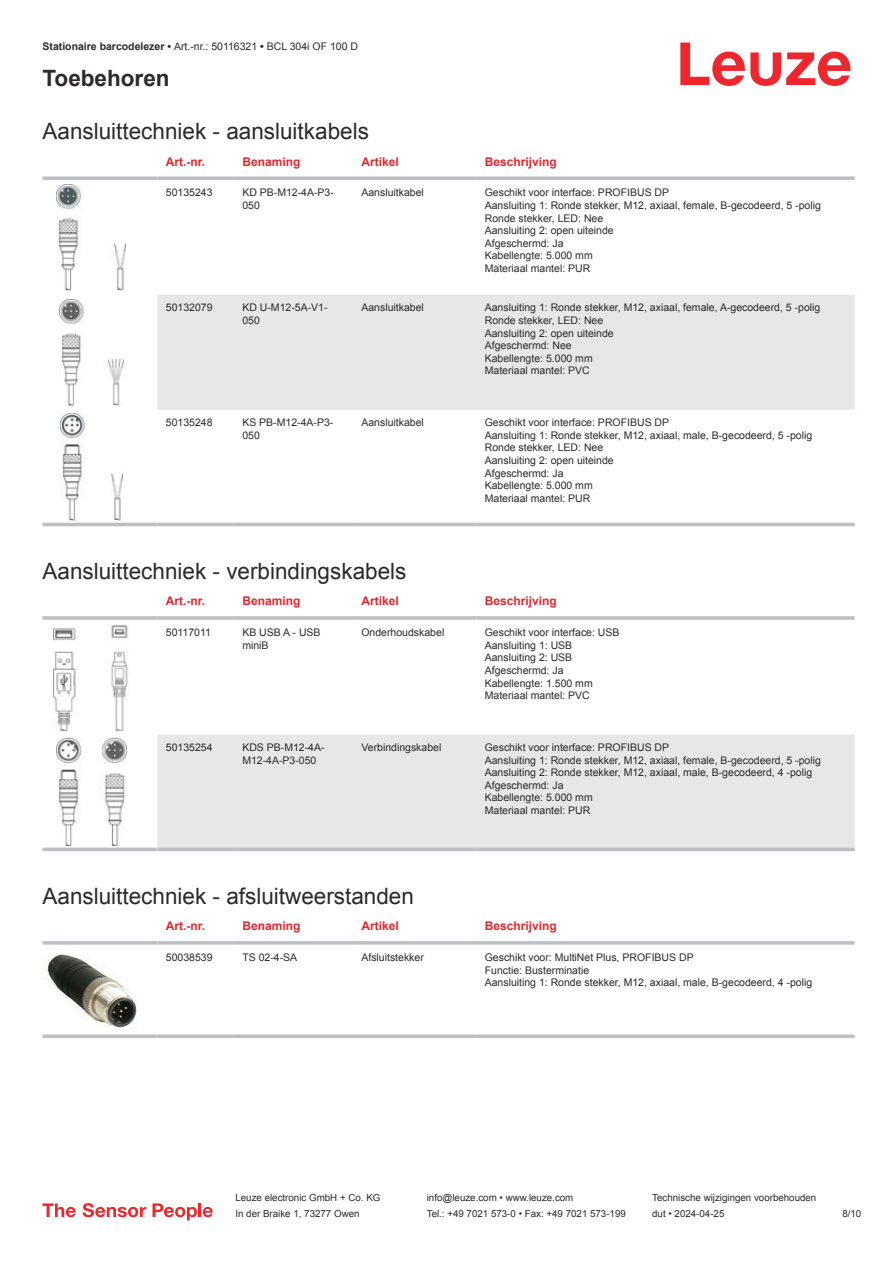
<style>
.page{position:relative;width:893px;height:1263px;background:#fff}
.page>*{position:absolute;margin:0;border:0;box-sizing:border-box;transform-origin:0 0}
.t1{font:22.5px "Arial";color:#2b292a}
.t2{font:700 22.5px "Arial";color:#2b292a}
.t3{font:700 12px "Arial";color:#db2a30}
.t4{font:10.5px/12.6px "Arial";color:#2b292a}
.t5{font:9.75px "Arial";color:#2b292a}
.s1{font-weight:700}
</style>
<div class="page">
<svg style="left:680px;top:43px;width:170px;height:43px"></svg>
<svg style="left:43px;top:190px;width:812px;height:337px"></svg>
<div style="left:157px;top:295px;width:698px;height:115px;background:#e6e7e9"></div>
<svg style="left:43px;top:176px;width:114px;height:4px"></svg>
<svg style="left:157px;top:176px;width:77px;height:4px"></svg>
<svg style="left:234px;top:176px;width:119px;height:4px"></svg>
<svg style="left:353px;top:176px;width:123px;height:4px"></svg>
<svg style="left:476px;top:176px;width:379px;height:4px;background:#c4c6c8"></svg>
<hr style="left:43px;top:523px;width:114px;height:3px;background:#bdbfc1">
<hr style="left:157px;top:523px;width:77px;height:3px;background:#bdbfc1">
<hr style="left:234px;top:523px;width:119px;height:3px;background:#bdbfc1">
<hr style="left:353px;top:523px;width:123px;height:3px;background:#bdbfc1">
<hr style="left:476px;top:523px;width:379px;height:3px;background:#bdbfc1">
<img style="left:57px;top:184px;width:69px;height:107px">
<img style="left:59px;top:299px;width:65px;height:106px">
<img style="left:60px;top:414px;width:63px;height:106px">
<svg style="left:43px;top:730px;width:811px;height:122px"></svg>
<div style="left:157px;top:734px;width:698px;height:113px;background:#e6e7e9"></div>
<hr style="left:43px;top:616px;width:114px;height:4px;background:#bdbfc1">
<hr style="left:157px;top:616px;width:77px;height:4px;background:#c8cacb">
<hr style="left:234px;top:616px;width:119px;height:4px;background:#c3c5c6">
<hr style="left:353px;top:616px;width:123px;height:4px;background:#bdbfc1">
<hr style="left:476px;top:616px;width:379px;height:4px;background:#c8cacb">
<svg style="left:43px;top:847px;width:114px;height:4px"></svg>
<svg style="left:157px;top:847px;width:77px;height:4px"></svg>
<svg style="left:234px;top:847px;width:119px;height:4px"></svg>
<svg style="left:353px;top:847px;width:123px;height:4px"></svg>
<svg style="left:476px;top:847px;width:379px;height:4px;background:#c3c5c7"></svg>
<img style="left:53px;top:625px;width:77px;height:105px">
<img style="left:56px;top:739px;width:70px;height:106px">
<svg style="left:43px;top:941px;width:114px;height:4px"></svg>
<svg style="left:157px;top:941px;width:77px;height:4px"></svg>
<svg style="left:234px;top:941px;width:119px;height:4px"></svg>
<svg style="left:353px;top:941px;width:123px;height:4px"></svg>
<svg style="left:476px;top:941px;width:379px;height:4px;background:#c3c5c7"></svg>
<svg style="left:43px;top:1034px;width:114px;height:4px"></svg>
<svg style="left:157px;top:1034px;width:77px;height:4px"></svg>
<svg style="left:234px;top:1034px;width:119px;height:4px"></svg>
<svg style="left:353px;top:1034px;width:123px;height:4px"></svg>
<svg style="left:476px;top:1034px;width:379px;height:4px;background:#c5c6c8"></svg>
<img style="left:44px;top:950px;width:93px;height:78px">
<svg style="left:43px;top:1203px;width:33px;height:14px"></svg>
<svg style="left:83px;top:1203px;width:63px;height:14px"></svg>
<svg style="left:153px;top:1203px;width:44px;height:17px"></svg>
<hr style="left:198px;top:1203px;width:3px;height:14px;background:#ed272d">
<svg style="left:203px;top:1207px;width:10px;height:10px"></svg>
<p class="t4" style="left:43px;top:41px;width:317px"><span class="s1">Stationaire barcodelezer •</span> Art.-nr.: 50116321 <span class="s1">•</span> BCL 304i OF 100 D</p>
<h1 class="t2" style="left:43px;top:70px;width:129px">Toebehoren</h1>
<h1 class="t1" style="left:43px;top:123px;width:328px">Aansluittechniek - aansluitkabels</h1>
<p class="t3" style="left:166px;top:157px;width:41px">Art.-nr.</p>
<p class="t3" style="left:242px;top:157px;width:60px">Benaming</p>
<p class="t3" style="left:361px;top:157px;width:39px">Artikel</p>
<p class="t3" style="left:485px;top:157px;width:74px">Beschrijving</p>
<p class="t4" style="left:166px;top:187px;width:48px">50135243</p>
<p class="t4" style="left:242px;top:187px;width:93px">KD PB-M12-4A-P3-<br>050</p>
<p class="t4" style="left:361px;top:187px;width:64px">Aansluitkabel</p>
<p class="t4" style="left:485px;top:187px;width:338px">Geschikt voor interface: PROFIBUS DP<br>Aansluiting 1: Ronde stekker, M12, axiaal, female, B-gecodeerd, 5 -polig<br>Ronde stekker, LED: Nee<br>Aansluiting 2: open uiteinde<br>Afgeschermd: Ja<br>Kabellengte: 5.000 mm<br>Materiaal mantel: PUR</p>
<p class="t4" style="left:166px;top:302px;width:48px">50132079</p>
<p class="t4" style="left:242px;top:302px;width:87px">KD U-M12-5A-V1-<br>050</p>
<p class="t4" style="left:361px;top:302px;width:64px">Aansluitkabel</p>
<p class="t4" style="left:485px;top:302px;width:337px">Aansluiting 1: Ronde stekker, M12, axiaal, female, A-gecodeerd, 5 -polig<br>Ronde stekker, LED: Nee<br>Aansluiting 2: open uiteinde<br>Afgeschermd: Nee<br>Kabellengte: 5.000 mm<br>Materiaal mantel: PVC</p>
<p class="t4" style="left:166px;top:417px;width:48px">50135248</p>
<p class="t4" style="left:242px;top:417px;width:93px">KS PB-M12-4A-P3-<br>050</p>
<p class="t4" style="left:361px;top:417px;width:64px">Aansluitkabel</p>
<p class="t4" style="left:485px;top:417px;width:329px">Geschikt voor interface: PROFIBUS DP<br>Aansluiting 1: Ronde stekker, M12, axiaal, male, B-gecodeerd, 5 -polig<br>Ronde stekker, LED: Nee<br>Aansluiting 2: open uiteinde<br>Afgeschermd: Ja<br>Kabellengte: 5.000 mm<br>Materiaal mantel: PUR</p>
<h1 class="t1" style="left:43px;top:563px;width:365px">Aansluittechniek - verbindingskabels</h1>
<p class="t3" style="left:166px;top:597px;width:41px">Art.-nr.</p>
<p class="t3" style="left:242px;top:597px;width:60px">Benaming</p>
<p class="t3" style="left:361px;top:597px;width:39px">Artikel</p>
<p class="t3" style="left:485px;top:597px;width:74px">Beschrijving</p>
<p class="t4" style="left:166px;top:627px;width:47px">50117011</p>
<p class="t4" style="left:242px;top:627px;width:80px">KB USB A - USB miniB</p>
<p class="t4" style="left:361px;top:627px;width:84px">Onderhoudskabel</p>
<p class="t4" style="left:485px;top:627px;width:136px">Geschikt voor interface: USB<br>Aansluiting 1: USB<br>Aansluiting 2: USB<br>Afgeschermd: Ja<br>Kabellengte: 1.500 mm<br>Materiaal mantel: PVC</p>
<p class="t4" style="left:166px;top:742px;width:48px">50135254</p>
<p class="t4" style="left:242px;top:742px;width:84px">KDS PB-M12-4A-<br>M12-4A-P3-050</p>
<p class="t4" style="left:361px;top:742px;width:81px">Verbindingskabel</p>
<p class="t4" style="left:485px;top:742px;width:338px">Geschikt voor interface: PROFIBUS DP<br>Aansluiting 1: Ronde stekker, M12, axiaal, female, B-gecodeerd, 5 -polig Aansluiting 2: Ronde stekker, M12, axiaal, male, B-gecodeerd, 4 -polig Afgeschermd: Ja<br>Kabellengte: 5.000 mm<br>Materiaal mantel: PUR</p>
<h1 class="t1" style="left:43px;top:888px;width:373px">Aansluittechniek - afsluitweerstanden</h1>
<p class="t3" style="left:166px;top:921px;width:41px">Art.-nr.</p>
<p class="t3" style="left:242px;top:921px;width:60px">Benaming</p>
<p class="t3" style="left:361px;top:921px;width:39px">Artikel</p>
<p class="t3" style="left:485px;top:921px;width:74px">Beschrijving</p>
<p class="t4" style="left:166px;top:952px;width:48px">50038539</p>
<p class="t4" style="left:242px;top:952px;width:56px">TS 02-4-SA</p>
<p class="t4" style="left:361px;top:952px;width:64px">Afsluitstekker</p>
<p class="t4" style="left:485px;top:952px;width:329px">Geschikt voor: MultiNet Plus, PROFIBUS DP<br>Functie: Busterminatie<br>Aansluiting 1: Ronde stekker, M12, axiaal, male, B-gecodeerd, 4 -polig</p>
<p class="t5" style="left:235px;top:1194px;width:146px">Leuze electronic GmbH + Co. KG</p>
<p class="t5" style="left:427px;top:1194px;width:148px">info@leuze.com • www.leuze.com</p>
<p class="t5" style="left:652px;top:1194px;width:166px">Technische wijzigingen voorbehouden</p>
<p class="t5" style="left:235px;top:1210px;width:126px">In der Braike 1, 73277 Owen</p>
<p class="t5" style="left:427px;top:1210px;width:201px">Tel.: +49 7021 573-0 • Fax: +49 7021 573-199</p>
<p class="t5" style="left:652px;top:1210px;width:74px">dut • 2024-04-25</p>
<p class="t5" style="left:842px;top:1210px;width:20px">8 /10</p>
</div>
